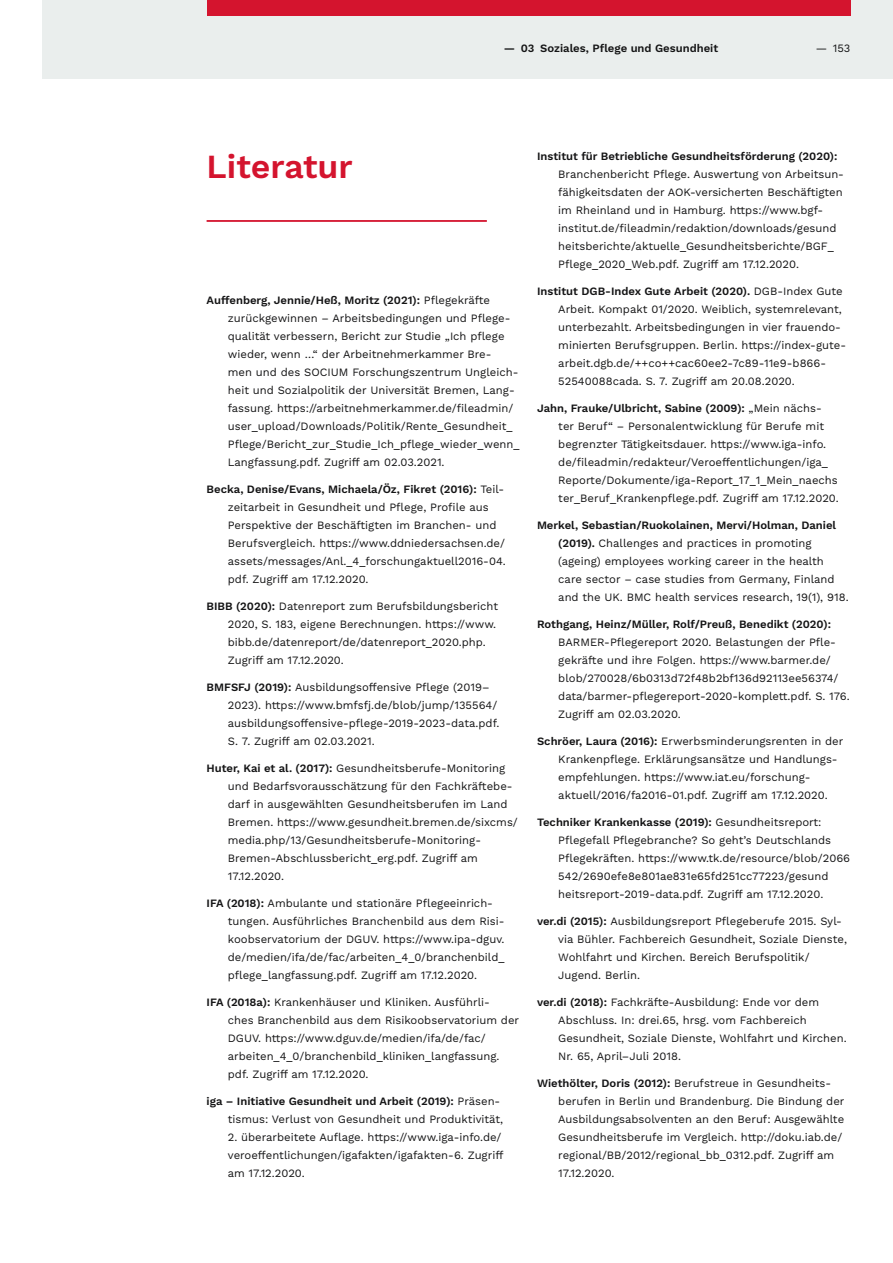
<style>
.page{position:relative;width:893px;height:1263px;background:#fff}
.page>*{position:absolute;margin:0;border:0;box-sizing:border-box;transform-origin:0 0}
._06_Headline_Literat{font:600 33.75px "Work Sans";color:#d4142e}
.Literaturverweis_Wor{font:11.25px/18px "Work Sans";color:#141415}
.t1{font:600 11.25px "Work Sans";color:#141415}
.s1{font-weight:600}
</style>
<div class="page">
<div style="left:43px;top:0;width:850px;height:79px;background:#eaeeed"></div>
<div style="left:207px;top:0;width:643px;height:16px;background:#d4142e"></div>
<hr style="left:207px;top:220px;width:280px;height:2px;background:#d4142e">
<p class="t1" style="left:504px;top:41px;width:216px">— 03 Soziales, Pflege und Gesundheit</p>
<p class="Literaturverweis_Wor" style="left:816px;top:39px;width:36px">— 153</p>
<p class="_06_Headline_Literat" style="left:207px;top:146px;width:148px">Literatur</p>
<p class="Literaturverweis_Wor" style="left:228px;top:291px;width:293px;text-indent:-21px"><span class="s1">Auffenberg, Jennie/Heß, Moritz (2021):</span> Pflegekräfte zurückgewinnen – Arbeitsbedingungen und Pflege&shy;qualität verbessern, Bericht zur Studie „Ich pflege wieder, wenn …“ der Arbeitnehmerkammer Bre-<br>men und des SOCIUM Forschungszentrum Ungleich&shy;heit und Sozialpolitik der Universität Bremen, Lang&shy;fassung. https://arbeitnehmerkammer.de/fileadmin/ user_upload/Downloads/Politik/Rente_Gesundheit_ Pflege/Bericht_zur_Studie_Ich_pflege_wieder_wenn_ Langfassung.pdf. Zugriff am 02.03.2021.</p>
<p class="Literaturverweis_Wor" style="left:228px;top:480px;width:279px;text-indent:-21px"><span class="s1">Becka, Denise/Evans, Michaela/Öz, Fikret (2016):</span> Teil&shy;zeitarbeit in Gesundheit und Pflege, Profile aus Perspektive der Beschäftigten im Branchen- und Berufsvergleich. https://www.ddniedersachsen.de/ assets/messages/Anl._4_forschungaktuell2016-04. pdf. Zugriff am 17.12.2020.</p>
<p class="Literaturverweis_Wor" style="left:228px;top:597px;width:272px;text-indent:-21px"><span class="s1">BIBB (2020):</span> Datenreport zum Berufsbildungsbericht 2020, S. 183, eigene Berechnungen. https://www. bibb.de/datenreport/de/datenreport_2020.php.<br>Zugriff am 17.12.2020.</p>
<p class="Literaturverweis_Wor" style="left:228px;top:678px;width:273px;text-indent:-21px"><span class="s1">BMFSFJ (2019):</span> Ausbildungsoffensive Pflege (2019– 2023). https://www.bmfsfj.de/blob/jump/135564/ ausbildungsoffensive-pflege-2019-2023-data.pdf.<br>S. 7. Zugriff am 02.03.2021.</p>
<p class="Literaturverweis_Wor" style="left:228px;top:759px;width:292px;text-indent:-21px"><span class="s1">Huter, Kai et al. (2017):</span> Gesundheitsberufe-Monitoring und Bedarfsvorausschätzung für den Fachkräftebe&shy;darf in ausgewählten Gesundheitsberufen im Land Bremen. https://www.gesundheit.bremen.de/sixcms/ media.php/13/Gesundheitsberufe-Monitoring-Bremen-Abschlussbericht_erg.pdf. Zugriff am 17.12.2020.</p>
<p class="Literaturverweis_Wor" style="left:228px;top:894px;width:278px;text-indent:-21px"><span class="s1">IFA (2018):</span> Ambulante und stationäre Pflegeeinrich&shy;tungen. Ausführliches Branchenbild aus dem Risi&shy;koobservatorium der DGUV. https://www.ipa-dguv. de/medien/ifa/de/fac/arbeiten_4_0/branchenbild_ pflege_langfassung.pdf. Zugriff am 17.12.2020.</p>
<p class="Literaturverweis_Wor" style="left:228px;top:993px;width:293px;text-indent:-21px"><span class="s1">IFA (2018a):</span> Krankenhäuser und Kliniken. Ausführli-<br>ches Branchenbild aus dem Risikoobservatorium der DGUV. https://www.dguv.de/medien/ifa/de/fac/ arbeiten_4_0/branchenbild_kliniken_langfassung. pdf. Zugriff am 17.12.2020.</p>
<p class="Literaturverweis_Wor" style="left:207px;top:1092px;width:298px;text-align:right"><span class="s1">iga – Initiative Gesundheit und Arbeit (2019):</span> Präsen&shy;tismus: Verlust von Gesundheit und Produktivität,</p>
<p class="Literaturverweis_Wor" style="left:228px;top:1128px;width:277px">2. überarbeitete Auflage. https://www.iga-info.de/ veroeffentlichungen/igafakten/igafakten-6. Zugriff am 17.12.2020.</p>
<p class="Literaturverweis_Wor" style="left:558px;top:147px;width:287px;text-indent:-21px"><span class="s1">Institut für Betriebliche Gesundheitsförderung (2020):<br></span>Branchenbericht Pflege. Auswertung von Arbeitsun&shy;fähigkeitsdaten der AOK-versicherten Beschäftigten im Rheinland und in Hamburg. https://www.bgf&shy;institut.de/fileadmin/redaktion/downloads/gesund heitsberichte/aktuelle_Gesundheitsberichte/BGF_ Pflege_2020_Web.pdf. Zugriff am 17.12.2020.</p>
<p class="Literaturverweis_Wor" style="left:558px;top:282px;width:289px;text-indent:-21px"><span class="s1">Institut DGB-Index Gute Arbeit (2020).</span> DGB-Index Gute Arbeit. Kompakt 01/2020. Weiblich, systemrelevant, unterbezahlt. Arbeitsbedingungen in vier frauendo&shy;minierten Berufsgruppen. Berlin. https://index-gute&shy;arbeit.dgb.de/++co++cac60ee2-7c89-11e9-b866- 52540088cada. S. 7. Zugriff am 20.08.2020.</p>
<p class="Literaturverweis_Wor" style="left:558px;top:399px;width:282px;text-indent:-21px"><span class="s1">Jahn, Frauke/Ulbricht, Sabine (2009):</span> „Mein nächs&shy;ter Beruf“ – Personalentwicklung für Berufe mit begrenzter Tätigkeitsdauer. https://www.iga-info. de/fileadmin/redakteur/Veroeffentlichungen/iga_ Reporte/Dokumente/iga-Report_17_1_Mein_naechs ter_Beruf_Krankenpflege.pdf. Zugriff am 17.12.2020.</p>
<p class="Literaturverweis_Wor" style="left:558px;top:516px;width:292px;text-indent:-21px"><span class="s1">Merkel, Sebastian/Ruokolainen, Mervi/Holman, Daniel (2019).</span> Challenges and practices in promoting (ageing) employees working career in the health care sector – case studies from Germany, Finland and the UK. BMC health services research, 19(1), 918.</p>
<p class="Literaturverweis_Wor" style="left:558px;top:615px;width:293px;text-indent:-21px"><span class="s1">Rothgang, Heinz/Müller, Rolf/Preuß, Benedikt (2020):<br></span>BARMER-Pflegereport 2020. Belastungen der Pfle&shy;gekräfte und ihre Folgen. https://www.barmer.de/ blob/270028/6b0313d72f48b2bf136d92113ee56374/ data/barmer-pflegereport-2020-komplett.pdf. S. 176.<br>Zugriff am 02.03.2020.</p>
<p class="Literaturverweis_Wor" style="left:558px;top:732px;width:287px;text-indent:-21px"><span class="s1">Schröer, Laura (2016):</span> Erwerbsminderungsrenten in der Krankenpflege. Erklärungsansätze und Handlungs&shy;empfehlungen. https://www.iat.eu/forschung&shy;aktuell/2016/fa2016-01.pdf. Zugriff am 17.12.2020.</p>
<p class="Literaturverweis_Wor" style="left:558px;top:813px;width:293px;text-indent:-21px"><span class="s1">Techniker Krankenkasse (2019):</span> Gesundheitsreport:<br>Pflegefall Pflegebranche? So geht’s Deutschlands Pflegekräften. https://www.tk.de/resource/blob/2066<br>542/2690efe8e801ae831e65fd251cc77223/gesund heitsreport-2019-data.pdf. Zugriff am 17.12.2020.</p>
<p class="Literaturverweis_Wor" style="left:558px;top:912px;width:290px;text-indent:-21px"><span class="s1">ver.di (2015):</span> Ausbildungsreport Pflegeberufe 2015. Syl&shy;via Bühler. Fachbereich Gesundheit, Soziale Dienste, Wohlfahrt und Kirchen. Bereich Berufspolitik/ Jugend. Berlin.</p>
<p class="Literaturverweis_Wor" style="left:558px;top:993px;width:290px;text-indent:-21px"><span class="s1">ver.di (2018):</span> Fachkräfte-Ausbildung: Ende vor dem Abschluss. In: drei.65, hrsg. vom Fachbereich Gesundheit, Soziale Dienste, Wohlfahrt und Kirchen.<br>Nr. 65, April–Juli 2018.</p>
<p class="Literaturverweis_Wor" style="left:558px;top:1074px;width:288px;text-indent:-21px"><span class="s1">Wiethölter, Doris (2012):</span> Berufstreue in Gesundheits&shy;berufen in Berlin und Brandenburg. Die Bindung der Ausbildungsabsolventen an den Beruf: Ausgewählte Gesundheitsberufe im Vergleich. http://doku.iab.de/ regional/BB/2012/regional_bb_0312.pdf. Zugriff am 17.12.2020.</p>
</div>
